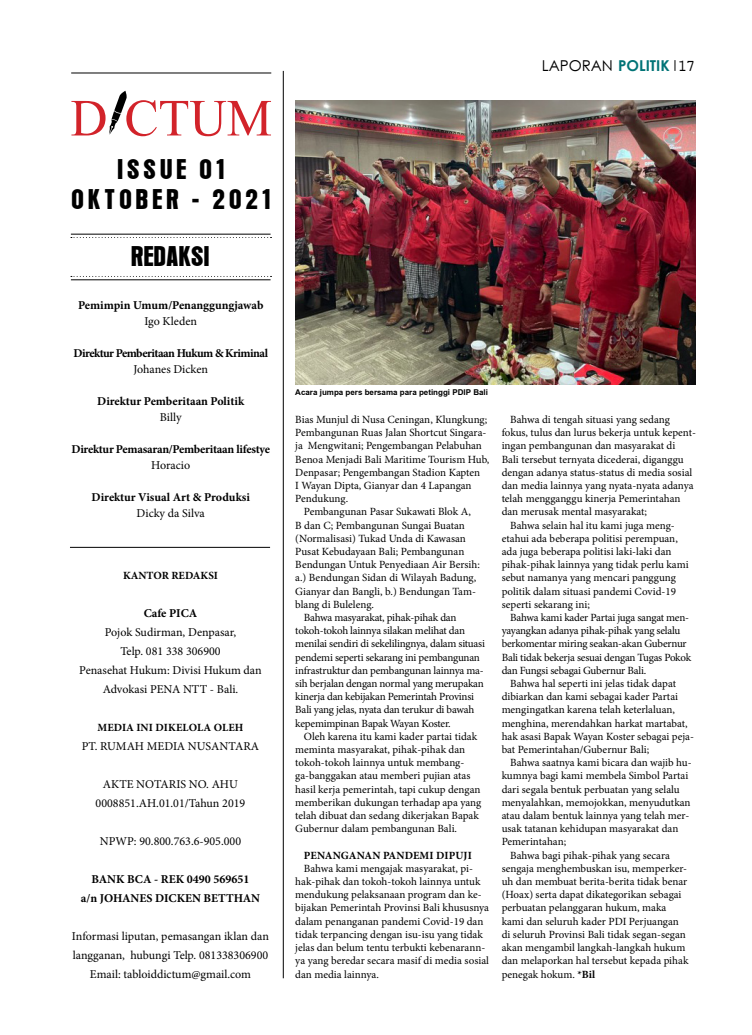
<style>
.page{position:relative;width:752px;height:1035px;background:#fff}
.page>*{position:absolute;margin:0;border:0;box-sizing:border-box;transform-origin:0 0}
.t1{font:25px/30px "Arroyo";letter-spacing:.16em;color:#000;text-align:center}
.t2{font:25px "Arroyo";color:#000}
.t3{font:15px "Levenim";color:#000}
.t4{font:12px/19px "Minion Pro";color:#000;text-align:center}
.t5{font:700 12px/19px "Minion Pro";letter-spacing:-.01em;color:#000;text-align:center}
.t6{font:700 12px "Minion Pro";letter-spacing:-.04em;color:#000}
.t7{font:11px/13.2px "Minion Pro";letter-spacing:-.005em;color:#000}
.t8{font:700 11px "Minion Pro";letter-spacing:.01em;color:#000}
.t9{font:11px "Minion Pro";letter-spacing:-.025em;color:#000}
.t10{font:700 8px "Arial";color:#000}
.s1{font-weight:700;color:#007376}
.s2{font-weight:700}
</style>
<div class="page">
<img style="left:295px;top:101px;width:399px;height:283px">
<hr style="left:70px;top:547px;width:200px;height:1px;background:#000">
<hr style="left:283px;top:71px;width:1px;height:907px;background:#000">
<hr style="left:71px;top:279px;width:199px;height:1px;background:#000">
<hr style="left:71px;top:234px;width:199px;height:1px;background:#000">
<svg style="left:71px;top:276px;width:200px;height:1px"></svg>
<svg style="left:71px;top:237px;width:200px;height:1px"></svg>
<hr style="left:71px;top:73px;width:200px;height:1px;background:#000">
<svg style="left:71px;top:91px;width:200px;height:45px"></svg>
<h2 class="t3" style="left:541px;top:57px;width:155px">LAPORAN <span class="s1">POLITIK</span> 17</h2>
<h1 class="t1" style="left:72px;top:154px;width:200px">ISSUE 01<br>OKTOBER - 2021</h1>
<h1 class="t2" style="left:132px;top:238px;width:79px">REDAKSI</h1>
<p class="t5" style="left:78px;top:295px;width:187px">Pemimpin Umum/Penanggungjawab</p>
<p class="t4" style="left:144px;top:312px;width:54px">Igo Kleden</p>
<p class="t6" style="left:73px;top:345px;width:196px">Direktur Pemberitaan Hukum &amp; Kriminal</p>
<p class="t4" style="left:133px;top:360px;width:76px">Johanes Dicken</p>
<p class="t5" style="left:97px;top:391px;width:148px">Direktur Pemberitaan Politik</p>
<p class="t4" style="left:160px;top:408px;width:23px">Billy</p>
<p class="t5" style="left:71px;top:439px;width:200px">Direktur Pemasaran/Pemberitaan lifestye</p>
<p class="t4" style="left:151px;top:456px;width:40px">Horacio</p>
<p class="t5" style="left:91px;top:487px;width:160px">Direktur Visual Art &amp; Produksi</p>
<p class="t4" style="left:136px;top:504px;width:70px">Dicky da Silva</p>
<p class="t8" style="left:123px;top:568px;width:96px">KANTOR REDAKSI</p>
<p class="t5" style="left:144px;top:603px;width:55px">Cafe PICA</p>
<p class="t4" style="left:79px;top:623px;width:184px">Pojok Sudirman, Denpasar,<br>Telp. 081 338 306900<br>Penasehat Hukum: Divisi Hukum dan<br>Advokasi PENA NTT - Bali.</p>
<p class="t8" style="left:97px;top:720px;width:147px">MEDIA INI DIKELOLA OLEH</p>
<p class="t4" style="left:82px;top:737px;width:179px">PT. RUMAH MEDIA NUSANTARA</p>
<p class="t4" style="left:96px;top:775px;width:151px">AKTE NOTARIS NO. AHU<br>0008851.AH.01.01/Tahun 2019</p>
<p class="t4" style="left:100px;top:832px;width:143px">NPWP: 90.800.763.6-905.000</p>
<p class="t5" style="left:81px;top:869px;width:180px">BANK BCA - REK 0490 569651<br>a/n JOHANES DICKEN BETTHAN</p>
<p class="t4" style="left:72px;top:927px;width:198px">Informasi liputan, pemasangan iklan dan langganan, hubungi Telp. 081338306900<br>Email: tabloiddictum@gmail.com</p>
<p class="t10" style="left:295px;top:387px;width:194px">Acara jumpa pers bersama para petinggi PDIP Bali</p>
<p class="t7" style="left:295px;top:413px;width:193px">Bias Munjul di Nusa Ceningan, Klungkung;</p>
<p class="t7" style="left:295px;top:426px;width:192px">Pembangunan Ruas Jalan Shortcut Singara-</p>
<p class="t7" style="left:295px;top:439px;width:188px">ja Mengwitani; Pengembangan Pelabuhan</p>
<p class="t7" style="left:295px;top:452px;width:195px">Benoa Menjadi Bali Maritime Tourism Hub,</p>
<p class="t7" style="left:295px;top:466px;width:186px">Denpasar; Pengembangan Stadion Kapten</p>
<p class="t7" style="left:295px;top:479px;width:178px">I Wayan Dipta, Gianyar dan 4 Lapangan</p>
<p class="t7" style="left:295px;top:492px;width:54px">Pendukung.</p>
<p class="t7" style="left:303px;top:505px;width:168px">Pembangunan Pasar Sukawati Blok A,</p>
<p class="t7" style="left:295px;top:518px;width:171px">B dan C; Pembangunan Sungai Buatan</p>
<p class="t7" style="left:295px;top:532px;width:172px">(Normalisasi) Tukad Unda di Kawasan</p>
<p class="t7" style="left:295px;top:545px;width:170px">Pusat Kebudayaan Bali; Pembangunan</p>
<p class="t7" style="left:295px;top:558px;width:186px">Bendungan Untuk Penyediaan Air Bersih:</p>
<p class="t7" style="left:295px;top:571px;width:182px">a.) Bendungan Sidan di Wilayah Badung,</p>
<p class="t7" style="left:295px;top:584px;width:182px">Gianyar dan Bangli, b.) Bendungan Tam-</p>
<p class="t7" style="left:295px;top:598px;width:80px">blang di Buleleng.</p>
<p class="t7" style="left:303px;top:611px;width:154px">Bahwa masyarakat, pihak-pihak dan</p>
<p class="t9" style="left:295px;top:623px;width:171px">tokoh-tokoh lainnya silakan melihat dan</p>
<p class="t7" style="left:295px;top:637px;width:191px">menilai sendiri di sekelilingnya, dalam situasi</p>
<p class="t7" style="left:295px;top:650px;width:186px">pendemi seperti sekarang ini pembangunan</p>
<p class="t7" style="left:295px;top:664px;width:190px">infrastruktur dan pembangunan lainnya ma-</p>
<p class="t7" style="left:295px;top:677px;width:190px">sih berjalan dengan normal yang merupakan</p>
<p class="t7" style="left:295px;top:690px;width:180px">kinerja dan kebijakan Pemerintah Provinsi</p>
<p class="t7" style="left:295px;top:703px;width:180px">Bali yang jelas, nyata dan terukur di bawah</p>
<p class="t7" style="left:295px;top:716px;width:157px">kepemimpinan Bapak Wayan Koster.</p>
<p class="t7" style="left:303px;top:730px;width:175px">Oleh karena itu kami kader partai tidak</p>
<p class="t7" style="left:295px;top:743px;width:171px">meminta masyarakat, pihak-pihak dan</p>
<p class="t7" style="left:295px;top:756px;width:170px">tokoh-tokoh lainnya untuk membang-</p>
<p class="t7" style="left:295px;top:769px;width:176px">ga-banggakan atau memberi pujian atas</p>
<p class="t7" style="left:295px;top:782px;width:186px">hasil kerja pemerintah, tapi cukup dengan</p>
<p class="t7" style="left:295px;top:796px;width:187px">memberikan dukungan terhadap apa yang</p>
<p class="t7" style="left:295px;top:809px;width:185px">telah dibuat dan sedang dikerjakan Bapak</p>
<p class="t7" style="left:295px;top:822px;width:163px">Gubernur dalam pembangunan Bali.</p>
<p class="t8" style="left:304px;top:847px;width:169px">PENANGANAN PANDEMI DIPUJI</p>
<p class="t7" style="left:295px;top:862px;width:195px;text-indent:9px">Bahwa kami mengajak masyarakat, pi&shy;hak-pihak dan tokoh-tokoh lainnya untuk mendukung pelaksanaan program dan ke&shy;bijakan Pemerintah Provinsi Bali khususnya dalam penanganan pandemi Covid-19 dan tidak terpancing dengan isu-isu yang tidak jelas dan belum tentu terbukti kebenarann&shy;ya yang beredar secara masif di media sosial dan media lainnya.</p>
<p class="t7" style="left:510px;top:413px;width:161px">Bahwa di tengah situasi yang sedang</p>
<p class="t7" style="left:501px;top:426px;width:196px">fokus, tulus dan lurus bekerja untuk kepent-</p>
<p class="t7" style="left:501px;top:439px;width:175px">ingan pembangunan dan masyarakat di</p>
<p class="t7" style="left:501px;top:452px;width:183px">Bali tersebut ternyata dicederai, diganggu</p>
<p class="t7" style="left:501px;top:466px;width:192px">dengan adanya status-status di media sosial</p>
<p class="t7" style="left:501px;top:479px;width:193px">dan media lainnya yang nyata-nyata adanya</p>
<p class="t7" style="left:501px;top:492px;width:180px">telah mengganggu kinerja Pemerintahan</p>
<p class="t7" style="left:501px;top:505px;width:147px">dan merusak mental masyarakat;</p>
<p class="t7" style="left:510px;top:518px;width:166px">Bahwa selain hal itu kami juga meng-</p>
<p class="t7" style="left:501px;top:532px;width:177px">etahui ada beberapa politisi perempuan,</p>
<p class="t7" style="left:501px;top:545px;width:171px">ada juga beberapa politisi laki-laki dan</p>
<p class="t7" style="left:501px;top:558px;width:188px">pihak-pihak lainnya yang tidak perlu kami</p>
<p class="t7" style="left:501px;top:571px;width:176px">sebut namanya yang mencari panggung</p>
<p class="t7" style="left:501px;top:584px;width:176px">politik dalam situasi pandemi Covid-19</p>
<p class="t7" style="left:501px;top:598px;width:90px">seperti sekarang ini;</p>
<p class="t7" style="left:510px;top:611px;width:180px">Bahwa kami kader Partai juga sangat men-</p>
<p class="t7" style="left:501px;top:624px;width:180px">yayangkan adanya pihak-pihak yang selalu</p>
<p class="t7" style="left:501px;top:637px;width:186px">berkomentar miring seakan-akan Gubernur</p>
<p class="t7" style="left:501px;top:650px;width:191px">Bali tidak bekerja sesuai dengan Tugas Pokok</p>
<p class="t7" style="left:501px;top:664px;width:146px">dan Fungsi sebagai Gubernur Bali.</p>
<p class="t7" style="left:510px;top:677px;width:167px">Bahwa hal seperti ini jelas tidak dapat</p>
<p class="t7" style="left:501px;top:690px;width:178px">dibiarkan dan kami sebagai kader Partai</p>
<p class="t7" style="left:501px;top:703px;width:175px">mengingatkan karena telah keterlaluan,</p>
<p class="t7" style="left:501px;top:716px;width:187px">menghina, merendahkan harkat martabat,</p>
<p class="t7" style="left:501px;top:730px;width:194px">hak asasi Bapak Wayan Koster sebagai peja-</p>
<p class="t7" style="left:501px;top:743px;width:149px">bat Pemerintahan/Gubernur Bali;</p>
<p class="t7" style="left:510px;top:756px;width:183px">Bahwa saatnya kami bicara dan wajib hu-</p>
<p class="t7" style="left:501px;top:769px;width:188px">kumnya bagi kami membela Simbol Partai</p>
<p class="t7" style="left:501px;top:782px;width:179px">dari segala bentuk perbuatan yang selalu</p>
<p class="t7" style="left:501px;top:796px;width:190px">menyalahkan, memojokkan, menyudutkan</p>
<p class="t7" style="left:501px;top:809px;width:189px">atau dalam bentuk lainnya yang telah mer-</p>
<p class="t7" style="left:501px;top:822px;width:178px">usak tatanan kehidupan masyarakat dan</p>
<p class="t7" style="left:501px;top:835px;width:66px">Pemerintahan;</p>
<p class="t7" style="left:510px;top:848px;width:161px">Bahwa bagi pihak-pihak yang secara</p>
<p class="t7" style="left:501px;top:862px;width:187px">sengaja menghembuskan isu, memperker-</p>
<p class="t7" style="left:501px;top:875px;width:187px">uh dan membuat berita-berita tidak benar</p>
<p class="t7" style="left:501px;top:888px;width:181px">(Hoax) serta dapat dikategorikan sebagai</p>
<p class="t7" style="left:501px;top:901px;width:166px">perbuatan pelanggaran hukum, maka</p>
<p class="t7" style="left:501px;top:914px;width:178px">kami dan seluruh kader PDI Perjuangan</p>
<p class="t7" style="left:501px;top:928px;width:185px">di seluruh Provinsi Bali tidak segan-segan</p>
<p class="t7" style="left:501px;top:941px;width:185px">akan mengambil langkah-langkah hukum</p>
<p class="t7" style="left:501px;top:954px;width:188px">dan melaporkan hal tersebut kepada pihak</p>
<p class="t7" style="left:501px;top:967px;width:95px">penegak hokum. <span class="s2">*Bil</span></p>
</div>
